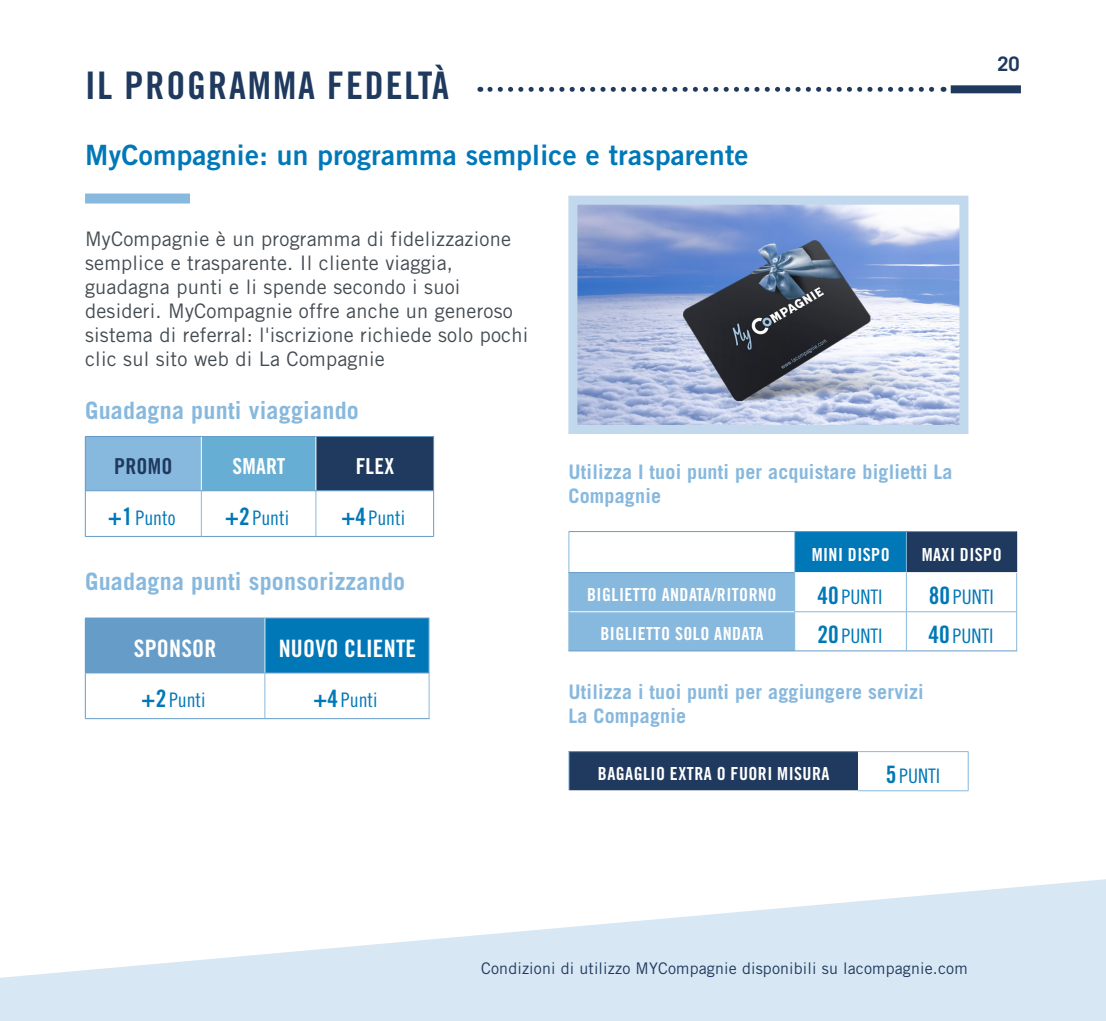
<style>
.page{position:relative;width:1106px;height:1021px;background:#fff}
.page>*{position:absolute;margin:0;border:0;box-sizing:border-box;transform-origin:0 0}
.t1{font:38px "Trade Gothic LT Pro Bd Cn 20";letter-spacing:.05em;color:#1f3a5e}
.t2{font:28px "Trade Gothic LT Std Bd 2";letter-spacing:.01em;color:#0078b8}
.t3{font:700 24px "Trade Gothic LT Pro";letter-spacing:.01em;color:#87b8dd}
.t4{font:24px "Trade Gothic LT Pro Bd Cn 20";letter-spacing:.01em;color:#fff}
.t5{font:22px "Trade Gothic LT Pro Bd Cn 20";letter-spacing:.01em;color:#fff}
.t6{font:22px "Trade Gothic LT Pro Bd Cn 20";letter-spacing:.01em;color:#1f3a5e}
.t7{font:20px/24px "Trade Gothic";letter-spacing:.01em;color:#434b51}
.t8{font:700 20px/24px "Trade Gothic LT Pro";letter-spacing:.01em;color:#87b8dd}
.t9{font:20px "Trade Gothic LT Pro Cn 18";color:#0078b8}
.t10{font:700 20px "Trade Gothic LT Pro";color:#1f3a5e}
.t11{font:18px "Trade Gothic LT Pro Bd Cn 20";letter-spacing:.025em;color:#fff}
.t12{font:16px "Trade Gothic";letter-spacing:.01em;color:#1f3a5e}
.s1{font-family:"Trade Gothic LT Pro Bd Cn 20";font-size:24px}
</style>
<div class="page">
<svg style="left:0;top:879px;width:1106px;height:141px;fill:#d8e7f4"></svg>
<svg style="left:490px;top:87px;width:454px;height:5px"></svg>
<div style="left:950px;top:85px;width:70px;height:8px;background:#1f3a5e"></div>
<div style="left:85px;top:193px;width:105px;height:10px;background:#87b8dd"></div>
<div style="left:85px;top:436px;width:116px;height:54px;background:#87b8dd"></div>
<div style="left:201px;top:436px;width:115px;height:54px;background:#66aed4"></div>
<div style="left:316px;top:436px;width:117px;height:54px;background:#1f3a5e"></div>
<svg style="left:86px;top:491px;width:347px;height:45px"></svg>
<hr style="left:85px;top:436px;width:116px;height:1px;background:#659cc8">
<hr style="left:85px;top:437px;width:1px;height:53px;background:#659cc8">
<hr style="left:201px;top:436px;width:115px;height:1px;background:#659cc8">
<hr style="left:201px;top:437px;width:1px;height:53px;background:#fff">
<hr style="left:316px;top:436px;width:118px;height:1px;background:#659cc8">
<hr style="left:433px;top:437px;width:1px;height:53px;background:#659cc8">
<hr style="left:315px;top:437px;width:1px;height:53px;background:#fff">
<hr style="left:85px;top:490px;width:116px;height:1px;background:#659cc8">
<hr style="left:85px;top:491px;width:1px;height:45px;background:#659cc8">
<hr style="left:201px;top:490px;width:115px;height:1px;background:#659cc8">
<hr style="left:316px;top:490px;width:118px;height:1px;background:#659cc8">
<hr style="left:433px;top:491px;width:1px;height:45px;background:#659cc8">
<hr style="left:85px;top:536px;width:116px;height:1px;background:#659cc8">
<hr style="left:201px;top:536px;width:115px;height:1px;background:#659cc8">
<hr style="left:316px;top:536px;width:118px;height:1px;background:#659cc8">
<hr style="left:201px;top:491px;width:1px;height:45px;background:#87b8dd">
<hr style="left:315px;top:491px;width:1px;height:45px;background:#87b8dd">
<div style="left:85px;top:618px;width:180px;height:55px;background:#659cc8"></div>
<div style="left:265px;top:618px;width:164px;height:55px;background:#0078b8"></div>
<svg style="left:86px;top:673px;width:342px;height:45px"></svg>
<hr style="left:85px;top:617px;width:180px;height:1px;background:#659cc8">
<hr style="left:85px;top:673px;width:1px;height:45px;background:#659cc8">
<hr style="left:85px;top:718px;width:180px;height:1px;background:#659cc8">
<hr style="left:265px;top:718px;width:164px;height:1px;background:#659cc8">
<hr style="left:264px;top:673px;width:1px;height:45px;background:#87b8dd">
<hr style="left:428px;top:673px;width:1px;height:45px;background:#87b8dd">
<hr style="left:265px;top:617px;width:164px;height:1px;background:#659cc8">
<hr style="left:265px;top:672px;width:164px;height:1px;background:#659cc8">
<hr style="left:264px;top:618px;width:1px;height:54px;background:#fff">
<hr style="left:429px;top:618px;width:1px;height:54px;background:#87b8dd">
<svg style="left:569px;top:532px;width:447px;height:118px"></svg>
<div style="left:794px;top:531px;width:112px;height:41px;background:#0078b8"></div>
<div style="left:906px;top:531px;width:110px;height:41px;background:#1f3a5e"></div>
<div style="left:569px;top:573px;width:225px;height:77px;background:#87b8dd"></div>
<hr style="left:794px;top:532px;width:1px;height:40px;background:#87b8dd">
<hr style="left:568px;top:531px;width:226px;height:1px;background:#659cc8">
<hr style="left:568px;top:532px;width:1px;height:40px;background:#87b8dd">
<hr style="left:794px;top:531px;width:112px;height:1px;background:#659cc8">
<hr style="left:794px;top:572px;width:112px;height:1px;background:#fff">
<hr style="left:906px;top:573px;width:1px;height:38px;background:#87b8dd">
<hr style="left:794px;top:611px;width:112px;height:1px;background:#87b8dd">
<hr style="left:906px;top:611px;width:110px;height:1px;background:#87b8dd">
<hr style="left:906px;top:612px;width:1px;height:38px;background:#87b8dd">
<hr style="left:1016px;top:573px;width:1px;height:38px;background:#87b8dd">
<hr style="left:1016px;top:611px;width:1px;height:39px;background:#87b8dd">
<hr style="left:794px;top:650px;width:112px;height:1px;background:#659cc8">
<hr style="left:906px;top:650px;width:111px;height:1px;background:#659cc8">
<hr style="left:568px;top:572px;width:226px;height:1px;background:#659cc8">
<hr style="left:568px;top:573px;width:1px;height:38px;background:#87b8dd">
<hr style="left:794px;top:573px;width:1px;height:38px;background:#87b8dd">
<hr style="left:906px;top:531px;width:110px;height:1px;background:#659cc8">
<hr style="left:905px;top:532px;width:1px;height:40px;background:#87b8dd">
<hr style="left:1016px;top:532px;width:1px;height:40px;background:#1f3a5e">
<hr style="left:906px;top:572px;width:111px;height:1px;background:#fff">
<hr style="left:569px;top:611px;width:225px;height:1px;background:#fff">
<hr style="left:568px;top:611px;width:1px;height:39px;background:#87b8dd">
<hr style="left:794px;top:612px;width:1px;height:38px;background:#87b8dd">
<hr style="left:568px;top:650px;width:226px;height:1px;background:#659cc8">
<div style="left:569px;top:751px;width:289px;height:39px;background:#1f3a5e"></div>
<hr style="left:568px;top:751px;width:290px;height:1px;background:#659cc8">
<hr style="left:568px;top:751px;width:1px;height:39px;background:#87b8dd">
<hr style="left:858px;top:751px;width:110px;height:1px;background:#87b8dd">
<hr style="left:967px;top:751px;width:1px;height:39px;background:#87b8dd">
<hr style="left:858px;top:790px;width:110px;height:1px;background:#87b8dd">
<img style="left:578px;top:206px;width:380px;height:218px">
<div style="left:568px;top:196px;width:400px;height:238px;border:9px solid #c1d8ed"></div>
<p class="t1" style="left:85px;top:62px;width:365px">IL PROGRAMMA FEDELTÀ</p>
<p class="t2" style="left:85px;top:137px;width:665px">MyCompagnie: un programma semplice e trasparente</p>
<p class="t7" style="left:85px;top:226px;width:445px">MyCompagnie è un programma di fidelizzazione semplice e trasparente. Il cliente viaggia, guadagna punti e li spende secondo i suoi desideri. MyCompagnie offre anche un generoso sistema di referral: l'iscrizione richiede solo pochi clic sul sito web di La Compagnie</p>
<p class="t3" style="left:85px;top:395px;width:275px">Guadagna punti viaggiando</p>
<p class="t6" style="left:114px;top:453px;width:60px">PROMO</p>
<p class="t5" style="left:232px;top:453px;width:55px">SMART</p>
<p class="t5" style="left:356px;top:453px;width:40px">FLEX</p>
<p class="t9" style="left:108px;top:506px;width:69px"><span class="s1">+1</span> Punto</p>
<p class="t9" style="left:225px;top:506px;width:66px"><span class="s1">+2</span> Punti</p>
<p class="t9" style="left:341px;top:506px;width:65px"><span class="s1">+4</span> Punti</p>
<p class="t8" style="left:568px;top:460px;width:386px">Utilizza I tuoi punti per acquistare biglietti La<br>Compagnie</p>
<p class="t10" style="left:997px;top:52px;width:24px">20</p>
<p class="t3" style="left:85px;top:566px;width:322px">Guadagna punti sponsorizzando</p>
<p class="t4" style="left:134px;top:634px;width:84px">SPONSOR</p>
<p class="t4" style="left:279px;top:634px;width:139px">NUOVO CLIENTE</p>
<p class="t9" style="left:141px;top:688px;width:66px"><span class="s1">+2</span> Punti</p>
<p class="t9" style="left:313px;top:688px;width:66px"><span class="s1">+4</span> Punti</p>
<p class="t11" style="left:811px;top:543px;width:80px">MINI DISPO</p>
<p class="t11" style="left:921px;top:543px;width:82px">MAXI DISPO</p>
<p class="t11" style="left:587px;top:583px;width:191px">BIGLIETTO ANDATA/RITORNO</p>
<p class="t9" style="left:817px;top:584px;width:67px"><span class="s1">40</span> PUNTI</p>
<p class="t9" style="left:928px;top:584px;width:67px"><span class="s1">80</span> PUNTI</p>
<p class="t11" style="left:600px;top:622px;width:164px">BIGLIETTO SOLO ANDATA</p>
<p class="t9" style="left:817px;top:624px;width:67px"><span class="s1">20</span> PUNTI</p>
<p class="t9" style="left:928px;top:624px;width:67px"><span class="s1">40</span> PUNTI</p>
<p class="t8" style="left:568px;top:680px;width:357px">Utilizza i tuoi punti per aggiungere servizi</p>
<p class="t8" style="left:568px;top:704px;width:119px">La Compagnie</p>
<p class="t11" style="left:598px;top:762px;width:233px">BAGAGLIO EXTRA O FUORI MISURA</p>
<p class="t9" style="left:886px;top:763px;width:56px"><span class="s1">5</span> PUNTI</p>
<p class="t12" style="left:481px;top:958px;width:488px">Condizioni di utilizzo MYCompagnie disponibili su lacompagnie.com</p>
</div>
